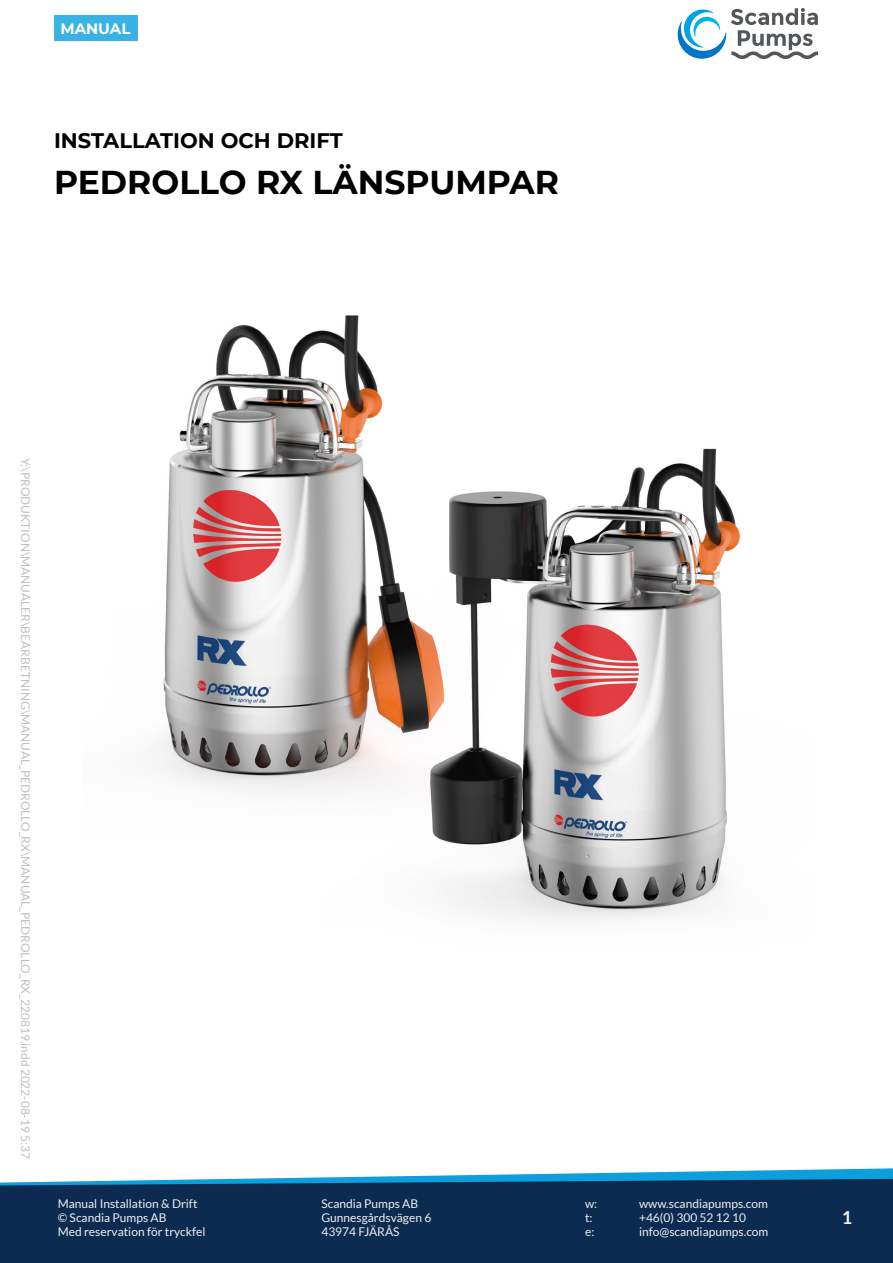
<style>
.page{position:relative;width:893px;height:1263px;background:#fff}
.page>*{position:absolute;margin:0;border:0;box-sizing:border-box;transform-origin:0 0}
.t1{font:700 33px "Montserrat";color:#000}
.t2{font:700 21px "Montserrat";color:#000}
.t3{font:700 18px "Lato";color:#edf0ef}
.t4{font:700 15px "Montserrat";color:#fff}
.t5{font:12px/14.4px "Lato";color:#edf0ef}
.t6{font:12px "Lato";color:#c0bebe}
</style>
<div class="page">
<svg style="left:677px;top:8px;width:141px;height:51px"></svg>
<div style="left:0;top:1187px;width:893px;height:76px;background:#0d2b51"></div>
<svg style="left:0;top:1168px;width:893px;height:19px"></svg>
<div style="left:54px;top:15px;width:83px;height:25px;background:#38b3e4"></div>
<img style="left:152px;top:315px;width:588px;height:607px">
<p class="t4" style="left:60px;top:18px;width:72px">MANUAL</p>
<h2 class="t2" style="left:54px;top:126px;width:290px">INSTALLATION OCH DRIFT</h2>
<p class="t1" style="left:54px;top:158px;width:507px">PEDROLLO RX LÄNSPUMPAR</p>
<p class="t6" style="left:32px;top:458px;width:703px;rotate:90deg">Y:\PRODUKTION\MANUALER\BEARBETNING\MANUAL_PEDROLLO_RX\MANUAL_PEDROLLO_RX_220819.indd 2022-08-19 5:37</p>
<p class="t5" style="left:58px;top:1196px;width:149px">Manual Installation &amp; Drift © Scandia Pumps AB<br>Med reservation för tryckfel</p>
<p class="t5" style="left:321px;top:1196px;width:111px">Scandia Pumps AB<br>Gunnesgårdsvägen 6<br>43974 FJÄRÅS</p>
<p class="t5" style="left:585px;top:1196px;width:14px">w:</p>
<p class="t5" style="left:639px;top:1196px;width:130px">www.scandiapumps.com</p>
<p class="t5" style="left:585px;top:1210px;width:9px">t:</p>
<p class="t5" style="left:639px;top:1210px;width:108px">+46(0) 300 52 12 10</p>
<p class="t5" style="left:585px;top:1225px;width:11px">e:</p>
<p class="t5" style="left:639px;top:1225px;width:131px">info@scandiapumps.com</p>
<h3 class="t3" style="left:842px;top:1207px;width:12px">1</h3>
</div>
